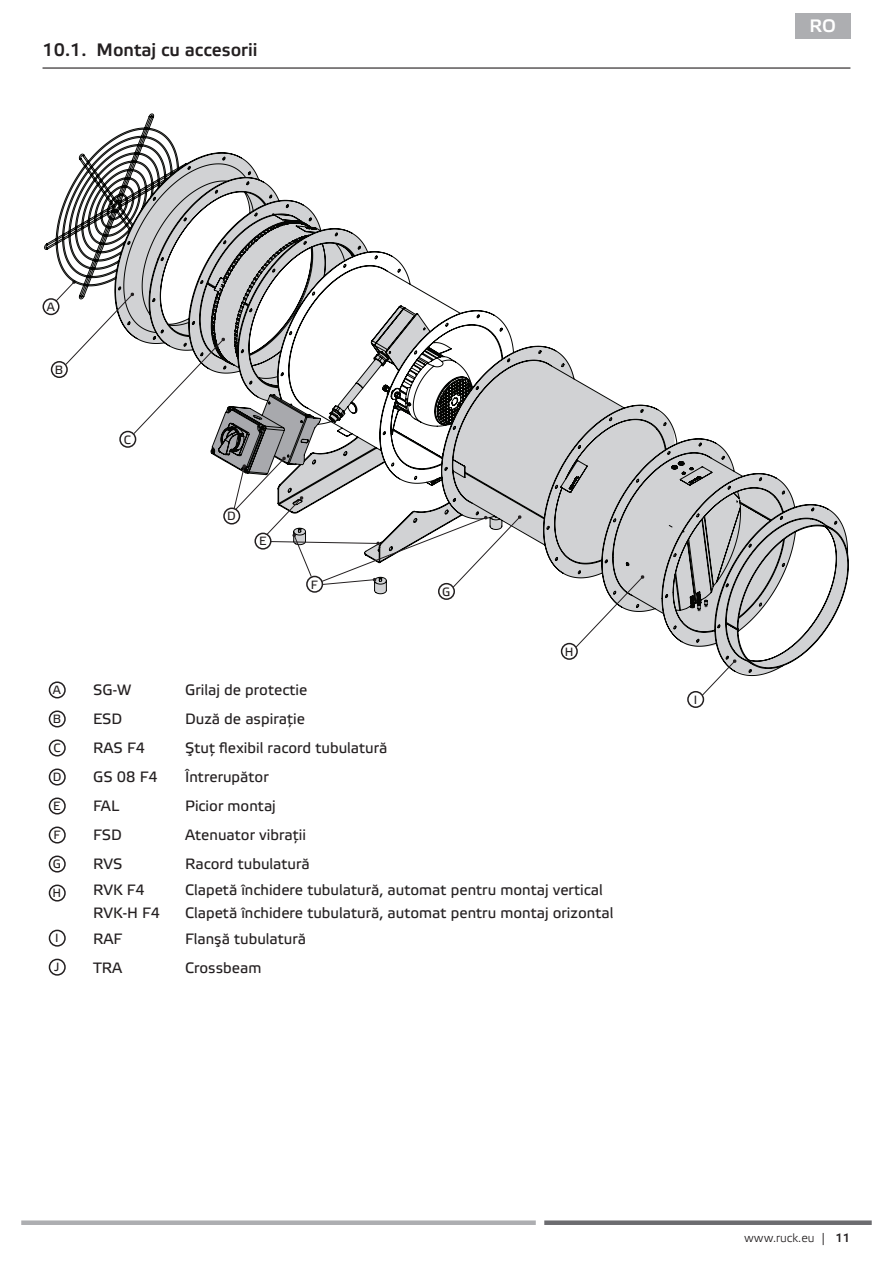
<style>
.page{position:relative;width:893px;height:1263px;background:#fff}
.page>*{position:absolute;margin:0;border:0;box-sizing:border-box;transform-origin:0 0}
.t1{font:500 18px "Etelka";color:#231f20}
.t2{font:500 18px "Etelka";color:#fff}
.t3{font:15px/22.2px "Etelka Text";color:#231f20}
.t4{font:12px "Etelka Text";color:#231f20}
.t5{font:300 12px "Etelka";color:#231f20}
.t6{font:500 12px "Etelka";color:#231f20}
</style>
<div class="page">
<div style="left:21px;top:1220px;width:515px;height:5px;background:#adaeb1"></div>
<div style="left:544px;top:1220px;width:328px;height:5px;background:#6c6c70"></div>
<div style="left:43px;top:298px;width:17px;height:17px;border:2px solid #231f20;border-radius:50%"></div>
<svg style="left:44px;top:113px;width:805px;height:547px"></svg>
<div style="left:438px;top:583px;width:17px;height:17px;border:2px solid #231f20;border-radius:50%"></div>
<svg style="left:55px;top:150px;width:467px;height:444px"></svg>
<div style="left:561px;top:643px;width:17px;height:17px;border:2px solid #231f20;border-radius:50%"></div>
<svg style="left:575px;top:575px;width:69px;height:73px"></svg>
<div style="left:687px;top:691px;width:17px;height:17px;border:2px solid #231f20;border-radius:50%"></div>
<svg style="left:701px;top:503px;width:147px;height:193px"></svg>
<div style="left:795px;top:13px;width:55px;height:25px;background:#adaeb1"></div>
<div style="left:49px;top:681px;width:17px;height:17px;border:2px solid #231f20;border-radius:50%"></div>
<div style="left:49px;top:710px;width:17px;height:17px;border:2px solid #231f20;border-radius:50%"></div>
<div style="left:49px;top:739px;width:17px;height:17px;border:2px solid #231f20;border-radius:50%"></div>
<div style="left:49px;top:768px;width:17px;height:17px;border:2px solid #231f20;border-radius:50%"></div>
<div style="left:49px;top:797px;width:17px;height:17px;border:2px solid #231f20;border-radius:50%"></div>
<div style="left:49px;top:826px;width:17px;height:17px;border:2px solid #231f20;border-radius:50%"></div>
<div style="left:49px;top:855px;width:17px;height:17px;border:2px solid #231f20;border-radius:50%"></div>
<div style="left:49px;top:884px;width:17px;height:17px;border:2px solid #231f20;border-radius:50%"></div>
<div style="left:49px;top:930px;width:17px;height:17px;border:2px solid #231f20;border-radius:50%"></div>
<div style="left:49px;top:959px;width:17px;height:17px;border:2px solid #231f20;border-radius:50%"></div>
<hr style="left:43px;top:67px;width:807px;height:2px;background:#231f20">
<p class="t1" style="left:43px;top:39px;width:216px">10.1. Montaj cu accesorii</p>
<p class="t4" style="left:47px;top:300px;width:10px">A</p>
<p class="t4" style="left:55px;top:363px;width:10px">B</p>
<p class="t4" style="left:124px;top:433px;width:9px">C</p>
<p class="t4" style="left:227px;top:509px;width:10px">D</p>
<p class="t4" style="left:259px;top:534px;width:9px">E</p>
<p class="t4" style="left:311px;top:578px;width:8px">F</p>
<p class="t4" style="left:442px;top:585px;width:10px">G</p>
<p class="t4" style="left:565px;top:645px;width:10px">H</p>
<p class="t4" style="left:53px;top:683px;width:10px">A</p>
<p class="t3" style="left:93px;top:680px;width:40px">SG-W</p>
<p class="t3" style="left:185px;top:680px;width:124px">Grilaj de protectie</p>
<p class="t4" style="left:53px;top:712px;width:10px">B</p>
<p class="t3" style="left:93px;top:709px;width:31px">ESD</p>
<p class="t3" style="left:185px;top:709px;width:121px">Duză de aspiraţie</p>
<p class="t4" style="left:53px;top:741px;width:9px">C</p>
<p class="t3" style="left:93px;top:738px;width:53px">RAS F4</p>
<p class="t3" style="left:185px;top:738px;width:204px">Ştuţ flexibil racord tubulatură</p>
<p class="t4" style="left:53px;top:770px;width:10px">D</p>
<p class="t3" style="left:93px;top:767px;width:66px">GS 08 F4</p>
<p class="t3" style="left:185px;top:767px;width:85px">Întrerupător</p>
<p class="t4" style="left:53px;top:799px;width:9px">E</p>
<p class="t3" style="left:93px;top:796px;width:28px">FAL</p>
<p class="t3" style="left:185px;top:796px;width:92px">Picior montaj</p>
<p class="t4" style="left:54px;top:828px;width:8px">F</p>
<p class="t3" style="left:93px;top:825px;width:30px">FSD</p>
<p class="t3" style="left:185px;top:825px;width:122px">Atenuator vibraţii</p>
<p class="t4" style="left:53px;top:857px;width:10px">G</p>
<p class="t3" style="left:93px;top:854px;width:31px">RVS</p>
<p class="t3" style="left:185px;top:854px;width:126px">Racord tubulatură</p>
<p class="t4" style="left:53px;top:886px;width:10px">H</p>
<p class="t3" style="left:93px;top:880px;width:68px">RVK F4<br>RVK-H F4</p>
<p class="t3" style="left:185px;top:880px;width:430px">Clapetă închidere tubulatură, automat pentru montaj vertical<br>Clapetă închidere tubulatură, automat pentru montaj orizontal</p>
<p class="t4" style="left:55px;top:931px;width:5px">I</p>
<p class="t3" style="left:93px;top:928px;width:31px">RAF</p>
<p class="t3" style="left:185px;top:928px;width:122px">Flanşă tubulatură</p>
<p class="t4" style="left:54px;top:960px;width:7px">J</p>
<p class="t3" style="left:93px;top:957px;width:31px">TRA</p>
<p class="t3" style="left:185px;top:957px;width:78px">Crossbeam</p>
<p class="t4" style="left:694px;top:693px;width:5px">I</p>
<p class="t2" style="left:809px;top:16px;width:28px">RO</p>
<p class="t5" style="left:744px;top:1231px;width:82px">www.ruck.eu |</p>
<p class="t6" style="left:835px;top:1231px;width:17px">11</p>
</div>
